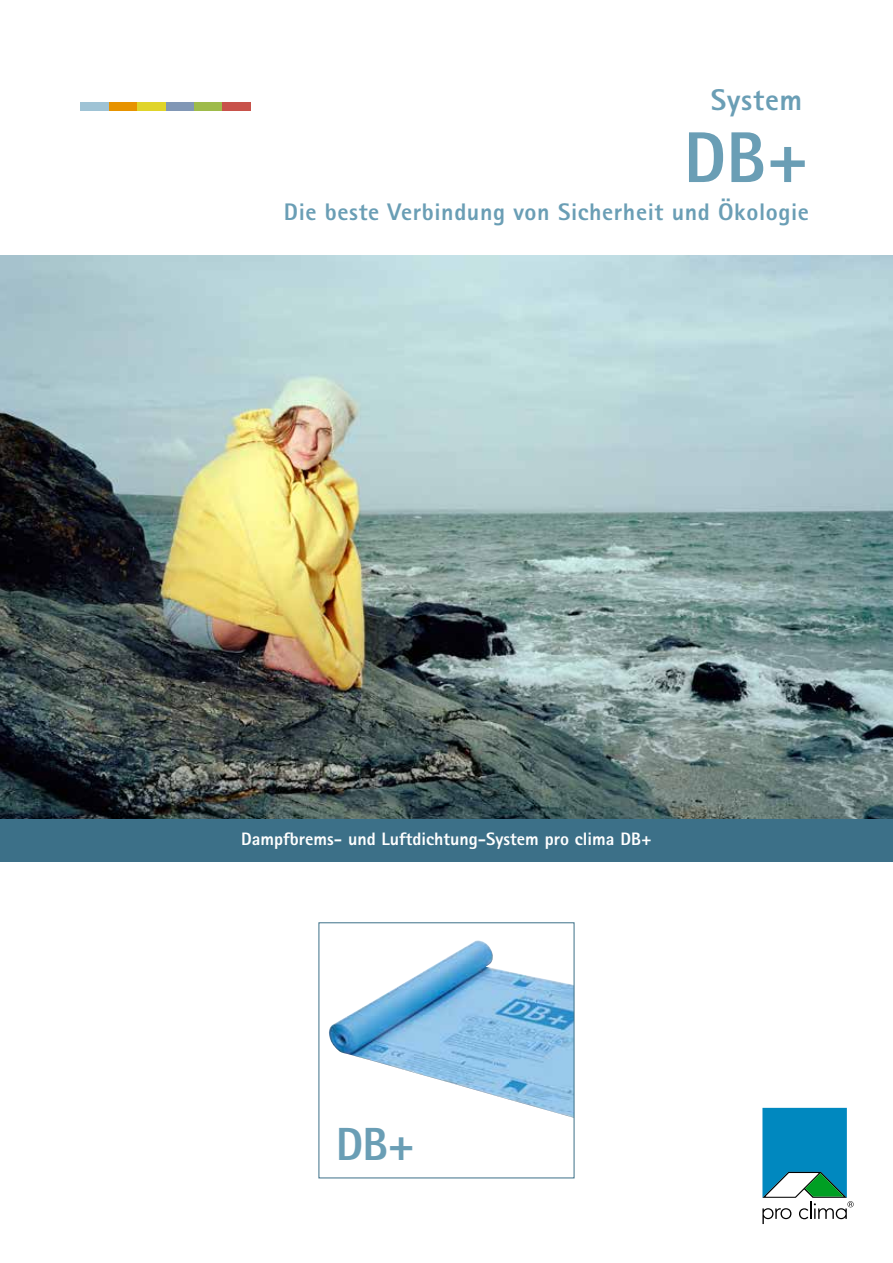
<style>
.page{position:relative;width:893px;height:1263px;background:#fff}
.page>*{position:absolute;margin:0;border:0;box-sizing:border-box;transform-origin:0 0}
.t1{font:800 72px "Rotis Sans Serif Pro";color:#6a9eb5}
.t2{font:800 46.5px "Rotis Sans Serif Pro";color:#6a9eb5}
.t3{font:800 30px "Rotis Sans Serif Pro";letter-spacing:.025em;color:#6a9eb5}
.t4{font:800 24px "Rotis Sans Serif Pro";letter-spacing:.025em;color:#6a9eb5}
.t5{font:800 18px "Rotis Sans Serif Pro";color:#fff}
</style>
<div class="page">
<img style="left:0;top:255px;width:893px;height:564px">
<div style="left:0;top:819px;width:893px;height:42px;background:#3c7088"></div>
<div style="left:81px;top:102px;width:28px;height:9px;background:#9fc3d5"></div>
<div style="left:109px;top:102px;width:28px;height:9px;background:#e79300"></div>
<div style="left:137px;top:102px;width:29px;height:9px;background:#e0d42a"></div>
<div style="left:166px;top:102px;width:28px;height:9px;background:#8197b5"></div>
<div style="left:194px;top:102px;width:29px;height:9px;background:#9ebb4a"></div>
<div style="left:223px;top:102px;width:28px;height:9px;background:#c8524a"></div>
<svg style="left:762px;top:1108px;width:92px;height:116px"></svg>
<img style="left:329px;top:940px;width:243px;height:178px">
<div style="left:319px;top:922px;width:255px;height:256px;border:1px solid #3c7088"></div>
<h3 class="t3" style="left:711px;top:81px;width:93px">System</h3>
<h1 class="t1" style="left:684px;top:112px;width:127px">DB+</h1>
<h3 class="t4" style="left:284px;top:196px;width:527px">Die beste Verbindung von Sicherheit und Ökologie</h3>
<p class="t5" style="left:241px;top:828px;width:412px">Dampfbrems- und Luftdichtung-System pro clima DB+</p>
<h2 class="t2" style="left:336px;top:1115px;width:81px">DB+</h2>
</div>
